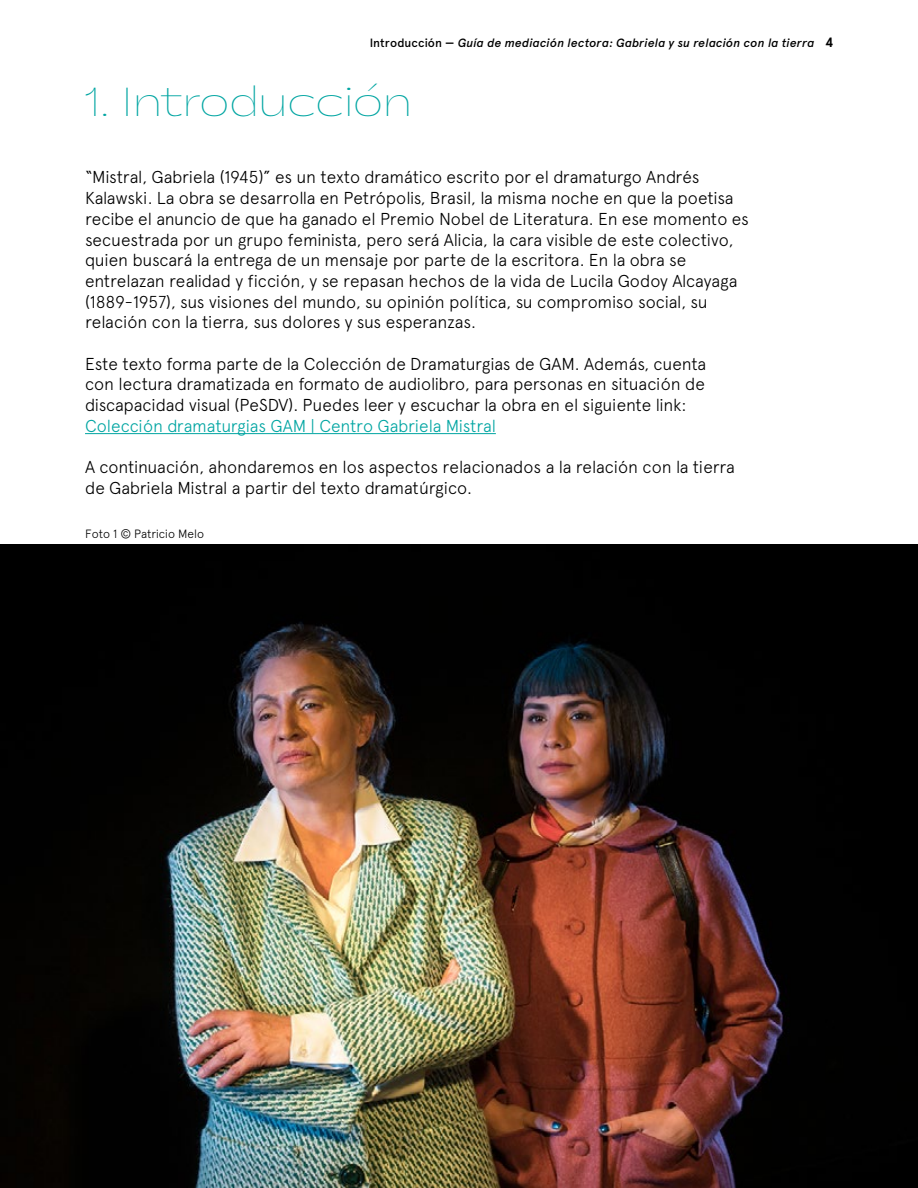
<style>
.page{position:relative;width:918px;height:1188px;background:#fff}
.page>*{position:absolute;margin:0;border:0;box-sizing:border-box;transform-origin:0 0}
.t1{font:200 39px "Gatwick";color:#00a5a2}
.t2{font:300 17.25px/20.7px "Apercu";letter-spacing:-.01em;color:#000}
.t3{font:300 17.25px "Apercu";letter-spacing:-.01em;color:#00a5a2}
.t4{font:italic 500 12px "Apercu";letter-spacing:.005em;color:#000}
.t5{font:300 12px "Apercu";letter-spacing:-.005em;color:#000}
.s1{font-style:normal}
.s2{font-weight:700;font-style:normal}
.s3{font-weight:700;font-style:normal;font-size:13.5px}
</style>
<div class="page">
<img style="left:0;top:544px;width:918px;height:644px">
<hr style="left:85px;top:433px;width:411px;height:1px;background:#00a5a2">
<p class="t4" style="left:370px;top:36px;width:465px"><span class="s1">Introducción</span> <span class="s2">—</span> Guía de mediación lectora: Gabriela y su relación con la tierra <span class="s3">4</span></p>
<h1 class="t1" style="left:85px;top:76px;width:329px">1. Introducción</h1>
<p class="t2" style="left:85px;top:167px;width:665px">“Mistral, Gabriela (1945)” es un texto dramático escrito por el dramaturgo Andrés Kalawski. La obra se desarrolla en Petrópolis, Brasil, la misma noche en que la poetisa recibe el anuncio de que ha ganado el Premio Nobel de Literatura. En ese momento es secuestrada por un grupo feminista, pero será Alicia, la cara visible de este colectivo, quien buscará la entrega de un mensaje por parte de la escritora. En la obra se entrelazan realidad y ficción, y se repasan hechos de la vida de Lucila Godoy Alcayaga (1889-1957), sus visiones del mundo, su opinión política, su compromiso social, su relación con la tierra, sus dolores y sus esperanzas.</p>
<p class="t2" style="left:85px;top:353px;width:623px;text-align:justify">Este texto forma parte de la Colección de Dramaturgias de GAM. Además, cuenta con lectura dramatizada en formato de audiolibro, para personas en situación de discapacidad visual (PeSDV). Puedes leer y escuchar la obra en el siguiente link:</p>
<p class="t3" style="left:85px;top:416px;width:412px">Colección dramaturgias GAM | Centro Gabriela Mistral</p>
<p class="t2" style="left:85px;top:457px;width:652px">A continuación, ahondaremos en los aspectos relacionados a la relación con la tierra de Gabriela Mistral a partir del texto dramatúrgico.</p>
<p class="t5" style="left:85px;top:526px;width:121px">Foto 1 © Patricio Melo</p>
</div>
